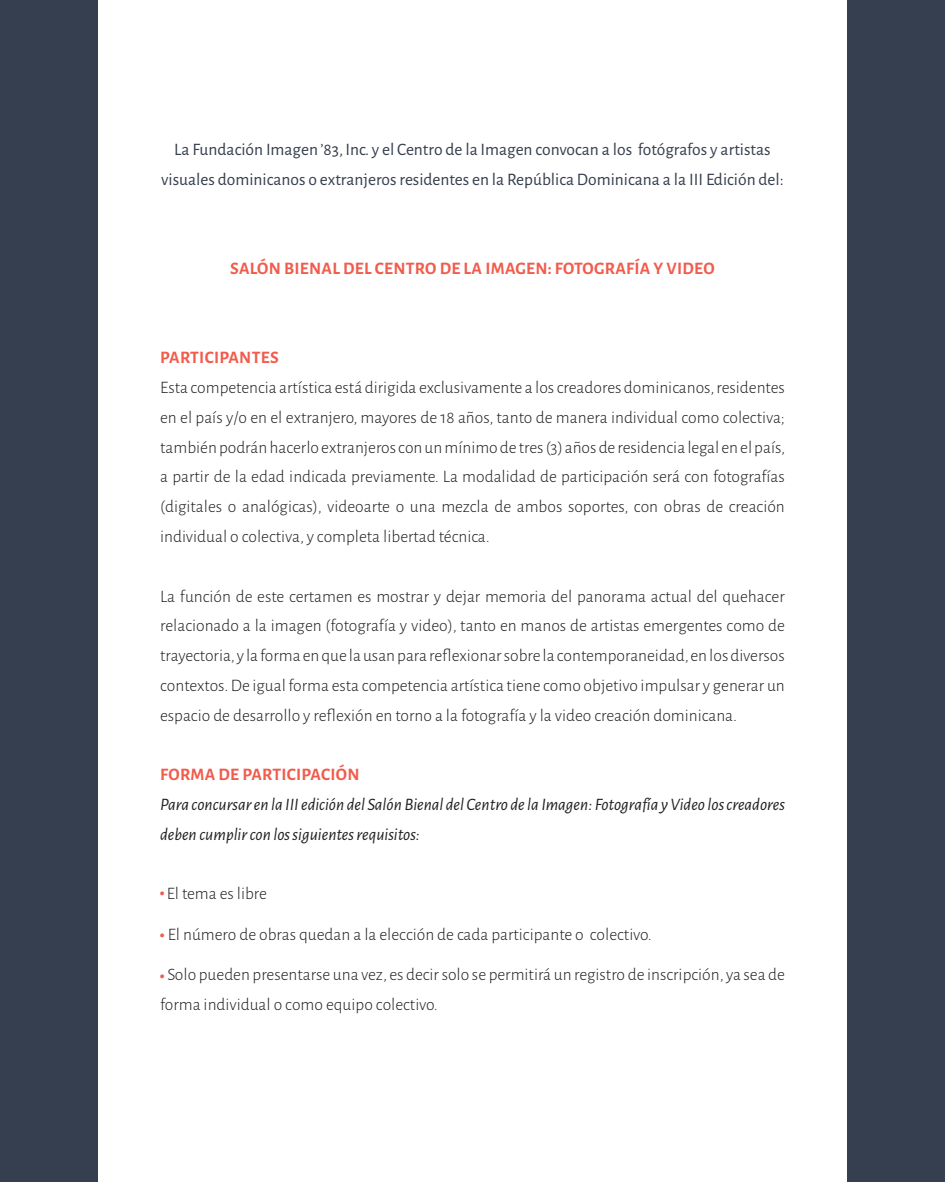
<style>
.page{position:relative;width:945px;height:1182px;background:#fff}
.page>*{position:absolute;margin:0;border:0;box-sizing:border-box;transform-origin:0 0}
.t1{font:300 17.5px/29.8px "Alegreya Sans";color:#231f20;text-align:justify}
.t2{font:17.5px/29.8px "Alegreya Sans";color:#363f4f;text-align:center}
.t3{font:italic 17.5px/29.8px "Alegreya Sans";color:#231f20}
.t4{font:700 17.5px "Alegreya Sans";letter-spacing:.015em;color:#f15c4c}
.s1{font-weight:900;font-size:14px;color:#f15c4c}
</style>
<div class="page">
<div style="left:0;top:0;width:945px;height:1181px;background:#363f4f"></div>
<div style="left:98px;top:0;width:749px;height:1181px;background:#fff"></div>
<p class="t2" style="left:161px;top:134px;width:624px">La Fundación Imagen ’83, Inc. y el Centro de la Imagen convocan a los fotógrafos y artistas visuales dominicanos o extranjeros residentes en la República Dominicana a la III Edición del:</p>
<p class="t4" style="left:230px;top:255px;width:486px">SALÓN BIENAL DEL CENTRO DE LA IMAGEN: FOTOGRAFÍA Y VIDEO</p>
<p class="t4" style="left:160px;top:345px;width:120px">PARTICIPANTES</p>
<p class="t1" style="left:160px;top:372px;width:627px">Esta competencia artística está dirigida exclusivamente a los creadores dominicanos, residentes en el país y/o en el extranjero, mayores de 18 años, tanto de manera individual como colectiva; también podrán hacerlo extranjeros con un mínimo de tres (3) años de residencia legal en el país, a partir de la edad indicada previamente. La modalidad de participación será con fotografías (digitales o analógicas), videoarte o una mezcla de ambos soportes, con obras de creación individual o colectiva, y completa libertad técnica.</p>
<p class="t1" style="left:160px;top:580px;width:626px">La función de este certamen es mostrar y dejar memoria del panorama actual del quehacer relacionado a la imagen (fotografía y video), tanto en manos de artistas emergentes como de trayectoria, y la forma en que la usan para reflexionar sobre la contemporaneidad, en los diversos contextos. De igual forma esta competencia artística tiene como objetivo impulsar y generar un espacio de desarrollo y reflexión en torno a la fotografía y la video creación dominicana.</p>
<p class="t4" style="left:160px;top:761px;width:201px">FORMA DE PARTICIPACIÓN</p>
<p class="t3" style="left:160px;top:788px;width:626px">Para concursar en la III edición del Salón Bienal del Centro de la Imagen: Fotografía y Video los creadores deben cumplir con los siguientes requisitos:</p>
<p class="t1" style="left:160px;top:878px;width:108px"><span class="s1">•</span> El tema es libre</p>
<p class="t1" style="left:160px;top:919px;width:493px"><span class="s1">•</span> El número de obras quedan a la elección de cada participante o colectivo.</p>
<p class="t1" style="left:160px;top:958px;width:626px"><span class="s1">•</span> Solo pueden presentarse una vez, es decir solo se permitirá un registro de inscripción, ya sea de forma individual o como equipo colectivo.</p>
</div>
